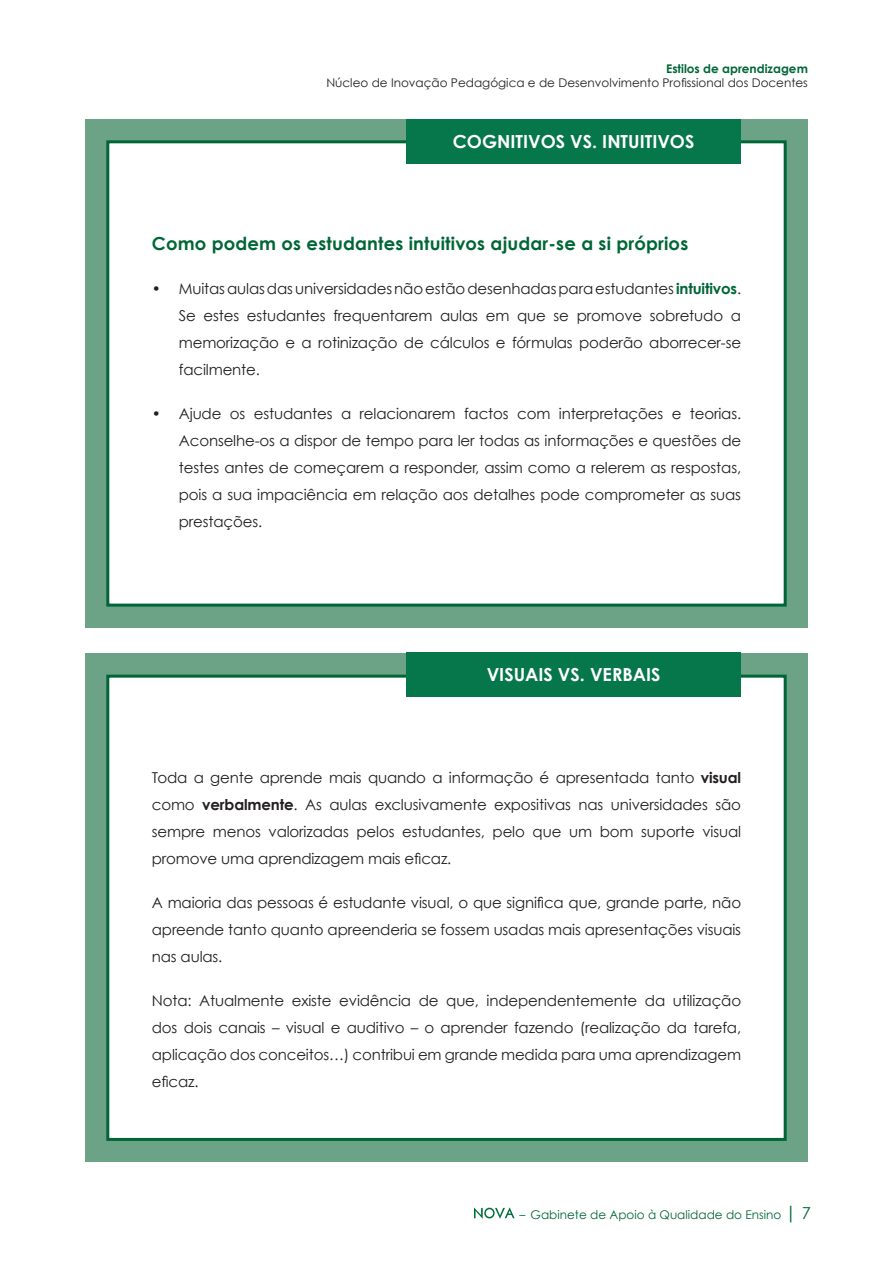
<style>
.page{position:relative;width:893px;height:1263px;background:#fff}
.page>*{position:absolute;margin:0;border:0;box-sizing:border-box;transform-origin:0 0}
.t1{font:700 18px "Century Gothic";letter-spacing:.01em;color:#006636}
.t2{font:700 18px "Century Gothic";color:#fff}
.t3{font:15px/27px "Century Gothic";letter-spacing:-.01em;color:#231f20;text-align:justify}
.t4{font:12px "Century Gothic";color:#231f20}
.t5{font:12px "Century Gothic";color:#006636}
.t6{font:700 12px "Century Gothic";color:#006636}
.s1{font-weight:700;color:#006636}
.s2{font-weight:700}
.s3{font-size:18px}
.s4{font-size:16.5px}
</style>
<div class="page">
<svg style="left:474px;top:1207px;width:41px;height:12px"></svg>
<div style="left:85px;top:119px;width:723px;height:509px;background:#6ca386"></div>
<div style="left:108px;top:142px;width:677px;height:463px;background:#fff"></div>
<div style="left:106px;top:140px;width:681px;height:467px;border:3px solid #006636"></div>
<div style="left:85px;top:653px;width:723px;height:509px;background:#6ca386"></div>
<div style="left:108px;top:676px;width:677px;height:463px;background:#fff"></div>
<div style="left:106px;top:675px;width:681px;height:466px;border:3px solid #006636"></div>
<div style="left:406px;top:119px;width:335px;height:44px;background:#05774b"></div>
<div style="left:406px;top:652px;width:335px;height:45px;background:#05774b"></div>
<p class="t6" style="left:666px;top:61px;width:143px">Estilos de aprendizagem</p>
<p class="t4" style="left:326px;top:76px;width:483px">Núcleo de Inovação Pedagógica e de Desenvolvimento Profissional dos Docentes</p>
<p class="t2" style="left:601px;top:130px;width:69px">Âmb o</p>
<p class="t2" style="left:453px;top:130px;width:243px">Cogn itivos vs. Intuitivos</p>
<p class="t1" style="left:152px;top:232px;width:538px">Como podem os estudantes intuitivos ajudar-se a si próprios</p>
<p class="t3" style="left:179px;top:275px;width:564px;text-indent:-27px">• Muitas aulas das universidades não estão desenhadas para estudantes <span class="s1">intuitivos</span>.<br>Se estes estudantes frequentarem aulas em que se promove sobretudo a memorização e a rotinização de cálculos e fórmulas poderão aborrecer-se facilmente.</p>
<p class="t3" style="left:179px;top:400px;width:564px;text-indent:-27px">• Ajude os estudantes a relacionarem factos com interpretações e teorias.<br>Aconselhe-os a dispor de tempo para ler todas as informações e questões de testes antes de começarem a responder, assim como a relerem as respostas, pois a sua impaciência em relação aos detalhes pode comprometer as suas prestações.</p>
<p class="t2" style="left:601px;top:664px;width:69px">Âmbito</p>
<p class="t2" style="left:487px;top:663px;width:175px">Visuais vs. Verbais</p>
<p class="t3" style="left:152px;top:764px;width:591px">Toda a gente aprende mais quando a informação é apresentada tanto <span class="s2">visual </span>como <span class="s2">verbalmente</span>. As aulas exclusivamente expositivas nas universidades são sempre menos valorizadas pelos estudantes, pelo que um bom suporte visual promove uma aprendizagem mais eficaz.</p>
<p class="t3" style="left:152px;top:889px;width:591px">A maioria das pessoas é estudante visual, o que significa que, grande parte, não apreende tanto quanto apreenderia se fossem usadas mais apresentações visuais nas aulas.</p>
<p class="t3" style="left:152px;top:987px;width:591px">Nota: Atualmente existe evidência de que, independentemente da utilização dos dois canais – visual e auditivo – o aprender fazendo (realização da tarefa, aplicação dos conceitos…) contribui em grande medida para uma aprendizagem eficaz.</p>
<p class="t5" style="left:520px;top:1207px;width:293px">– Gabinete de Apoio à Qualidade do Ensino <span class="s3">|</span> <span class="s4">7</span></p>
</div>
